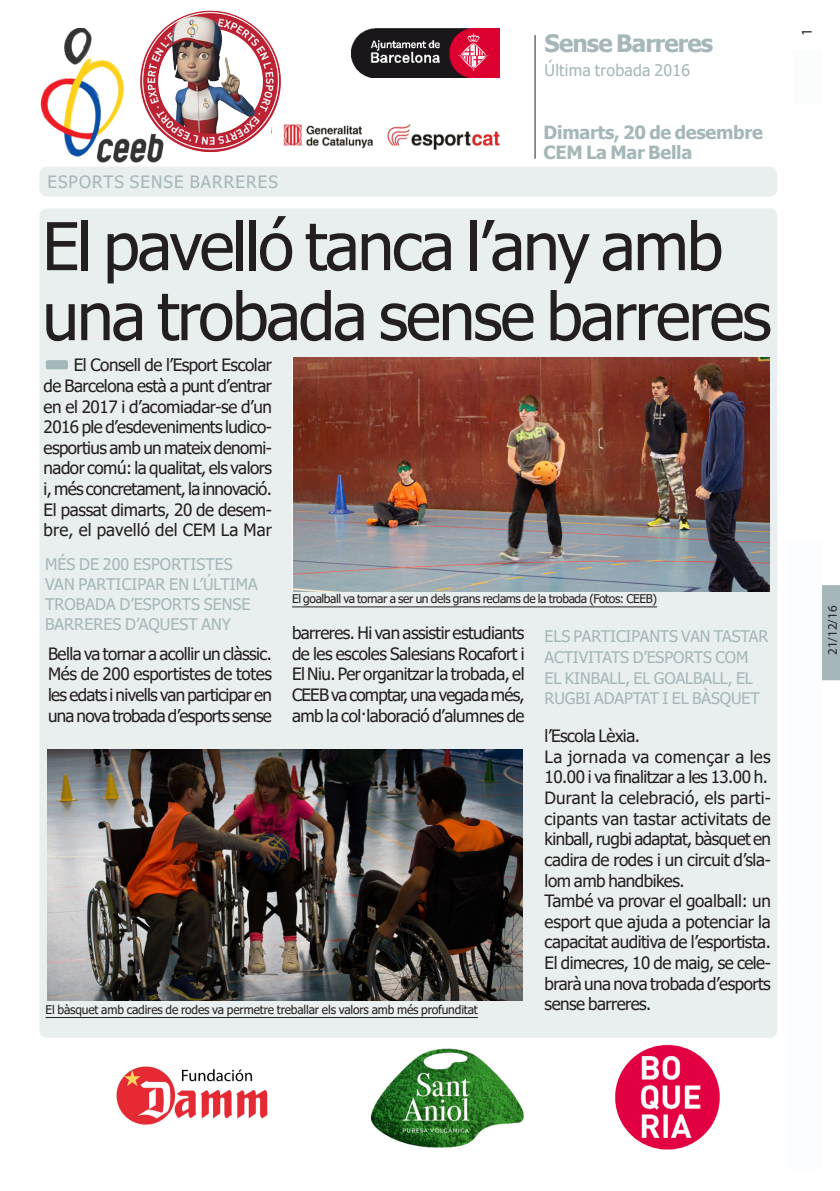
<style>
.page{position:relative;width:840px;height:1191px;background:#fff}
.page>*{position:absolute;margin:0;border:0;box-sizing:border-box;transform-origin:0 0}
.totc_TITULAR-noti-31{font:66px/70px "Tahoma";letter-spacing:-.035em;color:#231f20}
.t1{font:700 24px "Tahoma";letter-spacing:-.035em;color:#a5b7b9}
.t2{font:700 18.2px "Tahoma";letter-spacing:-.015em;color:#a5b7b9}
.totc_TEXT_BASE{font:17px/20.6px "Tahoma";letter-spacing:-.03em;color:#231f20;text-align:justify}
.totc_TEXT_BASE-2{font:17px/20.6px "Tahoma";letter-spacing:.02em;color:#231f20}
.totc_EPÍGRAF{font:17px "Tahoma";letter-spacing:.065em;color:#a5b7b9}
.totc_EPÍGRAF-2{font:16px/20px "Tahoma";letter-spacing:-.005em;color:#a5b7b9}
.totc_EPÍGRAF-3{font:16px "Tahoma";letter-spacing:.015em;color:#a5b7b9}
.t3{font:15px "Myriad Pro";color:#231f20}
.totc_FRASE_noti-càrr{font:13px "Myriad Pro";color:#231f20}
.totc_PEU_FOTO{font:12px "Tahoma";letter-spacing:-.02em;color:#231f20}
</style>
<div class="page">
<div style="left:822px;top:585px;width:17px;height:95px;background:#a5b7b9"></div>
<div style="left:39px;top:208px;width:737px;height:829px;background:#e9eeef;border-radius:8px"></div>
<div style="left:39px;top:167px;width:737px;height:30px;background:#e9eeef;border-radius:8px"></div>
<img style="left:293px;top:357px;width:476px;height:234px">
<hr style="left:292px;top:606px;width:364px;height:1px;background:#231f20">
<hr style="left:534px;top:35px;width:1px;height:124px;background:#231f20">
<div style="left:787px;top:540px;width:34px;height:629px;background:#fbfdfe"></div>
<div style="left:793px;top:50px;width:28px;height:54px;background:#fbfdfc"></div>
<img style="left:351px;top:28px;width:148px;height:50px">
<img style="left:615px;top:1044px;width:105px;height:106px">
<img style="left:298px;top:124px;width:202px;height:26px">
<img style="left:40px;top:28px;width:83px;height:134px">
<img style="left:47px;top:749px;width:475px;height:251px">
<hr style="left:45px;top:1017px;width:432px;height:1px;background:#231f20">
<div style="left:46px;top:360px;width:22px;height:9px;background:#a5b7b9;border-radius:2px"></div>
<img style="left:123px;top:10px;width:175px;height:153px">
<img style="left:370px;top:1048px;width:154px;height:100px">
<img style="left:116px;top:1066px;width:152px;height:59px">
<p class="t1" style="left:544px;top:27px;width:170px">Sense Barreres</p>
<p class="totc_EPÍGRAF-3" style="left:544px;top:60px;width:147px">Última trobada 2016</p>
<p class="totc_EPÍGRAF" style="left:47px;top:170px;width:232px">ESPORTS SENSE BARRERES</p>
<p class="t2" style="left:543px;top:119px;width:221px">Dimarts, 20 de desembre</p>
<p class="t2" style="left:543px;top:140px;width:150px">CEM La Mar Bella</p>
<p class="totc_TITULAR-noti-31" style="left:42px;top:215px;width:730px">El pavelló tanca l’any amb una trobada sense barreres</p>
<p class="totc_TEXT_BASE" style="left:44px;top:356px;width:230px;text-indent:30px">El Consell de l’Esport Escolar de Barcelona està a punt d’entrar en el 2017 i d’acomiadar-se d’un 2016 ple d’esdeveniments ludico&shy;esportius amb un mateix denomi&shy;nador comú: la qualitat, els valors i, més concretament, la innovació.</p>
<p class="totc_TEXT_BASE" style="left:44px;top:500px;width:230px">El passat dimarts, 20 de desem&shy;bre, el pavelló del CEM La Mar</p>
<p class="totc_EPÍGRAF-2" style="left:45px;top:555px;width:214px">MÉS DE 200 ESPORTISTES<br>VAN PARTICIPAR EN L’ÚLTIMA<br>TROBADA D’ESPORTS SENSE<br>BARRERES D’AQUEST ANY</p>
<p class="totc_TEXT_BASE" style="left:48px;top:644px;width:225px">Bella va tornar a acollir un clàssic.<br>Més de 200 esportistes de totes les edats i nivells van participar en una nova trobada d’esports sense</p>
<p class="totc_PEU_FOTO" style="left:292px;top:590px;width:366px">El goalball va tornar a ser un dels grans reclams de la trobada (Fotos: CEEB)</p>
<p class="totc_TEXT_BASE" style="left:292px;top:623px;width:234px">barreres. Hi van assistir estudiants de les escoles Salesians Rocafort i El Niu. Per organitzar la trobada, el CEEB va comptar, una vegada més, amb la col·laboració d’alumnes de</p>
<p class="totc_EPÍGRAF-2" style="left:544px;top:627px;width:225px;line-height:20.6px">ELS PARTICIPANTS VAN TASTAR<br>ACTIVITATS D’ESPORTS COM<br>EL KINBALL, EL GOALBALL, EL<br>RUGBI ADAPTAT I EL BÀSQUET</p>
<p class="totc_PEU_FOTO" style="left:45px;top:1001px;width:433px">El bàsquet amb cadires de rodes va permetre treballar els valors amb més profunditat</p>
<p class="totc_TEXT_BASE" style="left:544px;top:726px;width:97px">l’Escola Lèxia.</p>
<p class="totc_TEXT_BASE-2" style="left:544px;top:747px;width:227px">La jornada va començar a les<br>10.00 i va finalitzar a les 13.00 h.</p>
<p class="totc_TEXT_BASE" style="left:544px;top:788px;width:228px">Durant la celebració, els parti&shy;cipants van tastar activitats de kinball, rugbi adaptat, bàsquet en cadira de rodes i un circuit d’sla&shy;lom amb handbikes.</p>
<p class="totc_TEXT_BASE" style="left:544px;top:891px;width:227px">També va provar el goalball: un esport que ajuda a potenciar la capacitat auditiva de l’esportista.<br>El dimecres, 10 de maig, se cele&shy;brarà una nova trobada d’esports sense barreres.</p>
<p class="t3" style="left:797px;top:36px;width:9px;rotate:-90deg">1</p>
<p class="totc_FRASE_noti-càrr" style="left:824px;top:655px;width:51px;rotate:-90deg">21/12/16</p>
</div>
